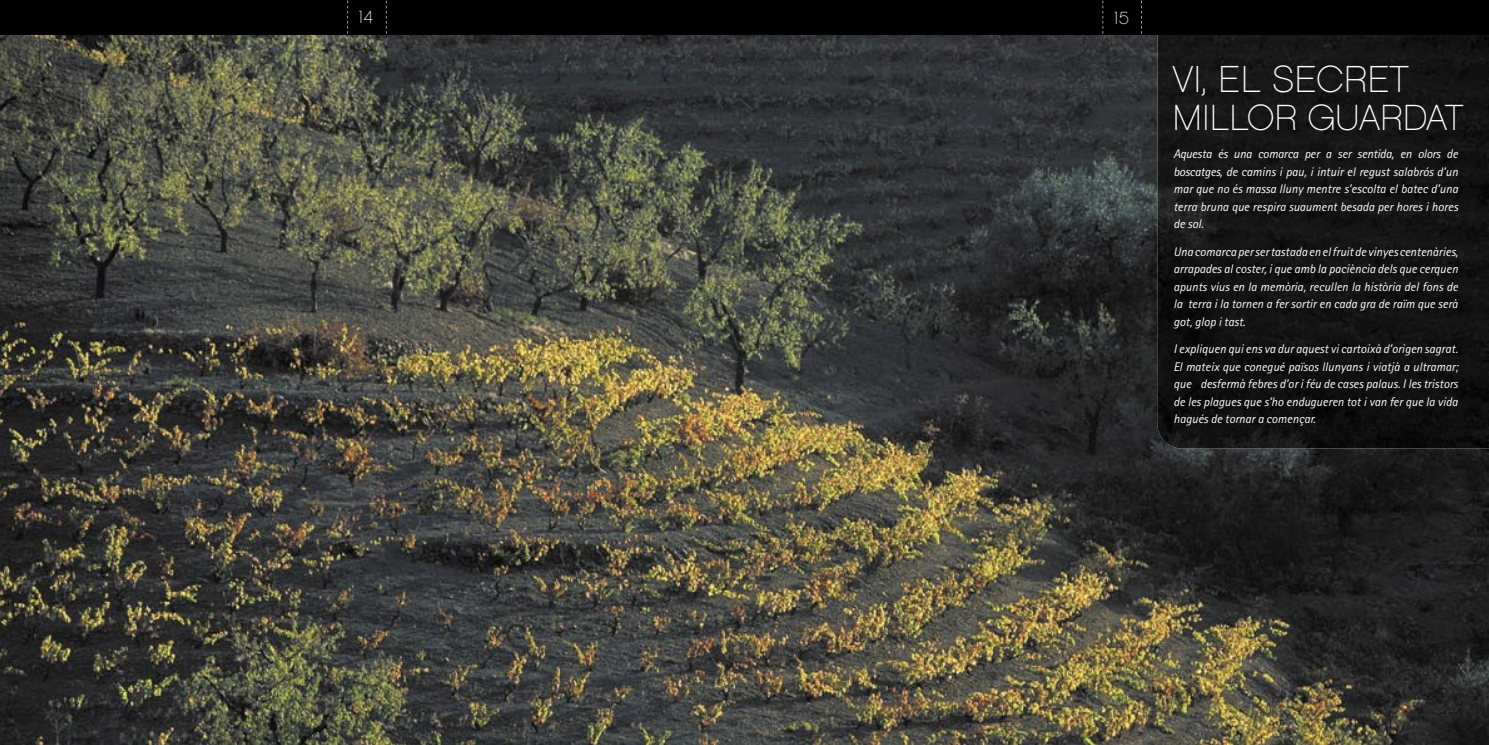
<style>
.page{position:relative;width:1489px;height:745px;background:#fff}
.page>*{position:absolute;margin:0;border:0;box-sizing:border-box;transform-origin:0 0}
.t1{font:37.5px "Chalet Paris Nineteen Sixty";color:#fff}
.t2{font:36.25px "Chalet Paris Nineteen Sixty";letter-spacing:-.005em;color:#fff}
.t3{font:17.5px "Chalet Paris Nineteen Seventy";color:#fff}
.t4{font:italic 12.5px/17.5px "Rotis Sans Serif";color:#fff;text-align:justify}
</style>
<div class="page">
<div style="left:0;top:0;width:744px;height:35px;background:#000"></div>
<svg style="left:347px;top:0;width:40px;height:34px"></svg>
<div style="left:744px;top:0;width:744px;height:35px;background:#000"></div>
<svg style="left:1102px;top:0;width:2px;height:34px"></svg>
<img style="left:0;top:35px;width:1488px;height:709px">
<img style="left:1157px;top:35px;width:331px;height:413px">
<h3 class="t3" style="left:359px;top:7px;width:16px">14</h3>
<h3 class="t3" style="left:1113px;top:8px;width:16px">15</h3>
<h1 class="t1" style="left:1172px;top:58px;width:238px">VI, EL SECRET</h1>
<h2 class="t2" style="left:1172px;top:96px;width:292px">MILLOR GUARDAT</h2>
<p class="t4" style="left:1173px;top:145px;width:286px">Aquesta és una comarca per a ser sentida, en olors de boscatges, de camins i pau, i intuir el regust salabrós d’un mar que no és massa lluny mentre s’escolta el batec d’una terra bruna que respira suaument besada per hores i hores de sol.</p>
<p class="t4" style="left:1173px;top:243px;width:286px">Una comarca per ser tastada en el fruit de vinyes centenàries, arrapades al coster, i que amb la paciència dels que cerquen apunts vius en la memòria, recullen la història del fons de la terra i la tornen a fer sortir en cada gra de raïm que serà got, glop i tast.</p>
<p class="t4" style="left:1173px;top:340px;width:286px">I expliquen qui ens va dur aquest vi cartoixà d’origen sagrat.<br>El mateix que conegué països llunyans i viatjà a ultramar; que desfermà febres d’or i féu de cases palaus. I les tristors de les plagues que s’ho endugueren tot i van fer que la vida hagués de tornar a començar.</p>
</div>
